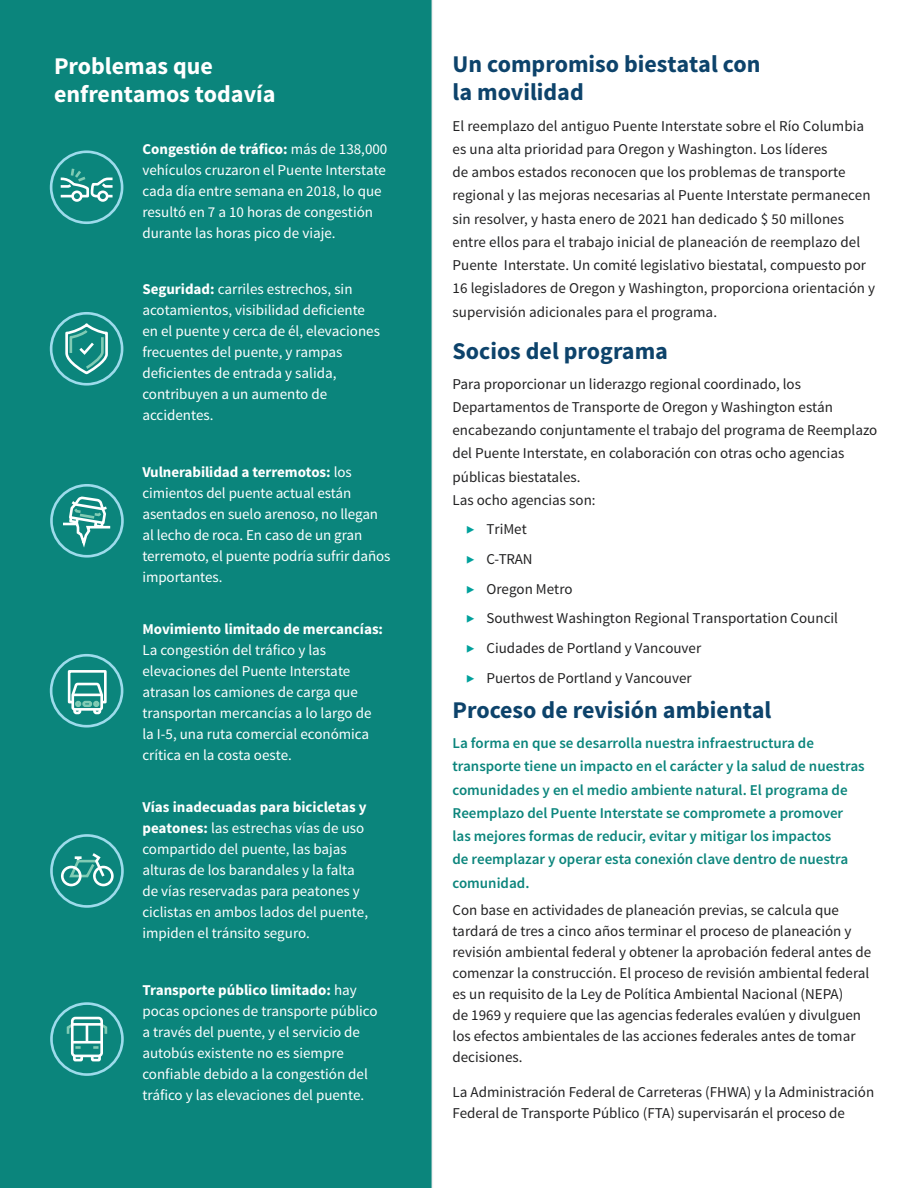
<style>
.page{position:relative;width:918px;height:1188px;background:#fff}
.page>*{position:absolute;margin:0;border:0;box-sizing:border-box;transform-origin:0 0}
.t1{font:700 24px/28.5px "Source Sans Pro";color:#0d436b}
.t2{font:700 24px/28.5px "Source Sans Pro";color:#fff}
.t3{font:15px/23.2px "Source Sans Pro";color:#222223}
.t4{font:15px/21px "Source Sans Pro";color:#fff}
.t5{font:600 15px/23.2px "Source Sans Pro";color:#0b857c}
.s1{font-weight:700}
.s2{font-weight:300;color:#00a19c}
</style>
<div class="page">
<div style="left:0;top:0;width:433px;height:1188px;background:#0b857c"></div>
<svg style="left:50px;top:834px;width:74px;height:74px;background:#2e9892"></svg>
<svg style="left:50px;top:150px;width:73px;height:74px;background:#2f9893"></svg>
<svg style="left:50px;top:312px;width:73px;height:74px;background:#319a94"></svg>
<svg style="left:50px;top:484px;width:74px;height:74px;background:#359b96"></svg>
<svg style="left:50px;top:654px;width:73px;height:74px;background:#389d97"></svg>
<hr style="left:73px;top:694px;width:29px;height:2px;background:#fff">
<svg style="left:50px;top:1002px;width:74px;height:74px;background:#369c96"></svg>
<h2 class="t2" style="left:54px;top:52px;width:223px">Problemas que enfrentamos todavía</h2>
<p class="t4" style="left:142px;top:138px;width:246px"><span class="s1">Congestión de tráfico:</span> más de 138,000 vehículos cruzaron el Puente Interstate cada día entre semana en 2018, lo que resultó en 7 a 10 horas de congestión durante las horas pico de viaje.</p>
<p class="t4" style="left:142px;top:279px;width:239px"><span class="s1">Seguridad:</span> carriles estrechos, sin acotamientos, visibilidad deficiente en el puente y cerca de él, elevaciones frecuentes del puente, y rampas deficientes de entrada y salida, contribuyen a un aumento de accidentes.</p>
<p class="t4" style="left:142px;top:461px;width:250px"><span class="s1">Vulnerabilidad a terremotos:</span> los cimientos del puente actual están asentados en suelo arenoso, no llegan al lecho de roca. En caso de un gran terremoto, el puente podría sufrir daños importantes.</p>
<p class="t4" style="left:142px;top:619px;width:242px"><span class="s1">Movimiento limitado de mercancías:<br></span>La congestión del tráfico y las elevaciones del Puente Interstate atrasan los camiones de carga que transportan mercancías a lo largo de la I-5, una ruta comercial económica crítica en la costa oeste.</p>
<p class="t4" style="left:142px;top:797px;width:227px"><span class="s1">Vías inadecuadas para bicicletas y peatones:</span> las estrechas vías de uso compartido del puente, las bajas alturas de los barandales y la falta de vías reservadas para peatones y ciclistas en ambos lados del puente, impiden el tránsito seguro.</p>
<p class="t4" style="left:142px;top:980px;width:237px"><span class="s1">Transporte público limitado:</span> hay pocas opciones de transporte público a través del puente, y el servicio de autobús existente no es siempre confiable debido a la congestión del tráfico y las elevaciones del puente.</p>
<h2 class="t1" style="left:453px;top:51px;width:309px">Un compromiso biestatal con la movilidad</h2>
<p class="t3" style="left:453px;top:114px;width:424px">El reemplazo del antiguo Puente Interstate sobre el Río Columbia es una alta prioridad para Oregon y Washington. Los líderes<br>de ambos estados reconocen que los problemas de transporte regional y las mejoras necesarias al Puente Interstate permanecen sin resolver, y hasta enero de 2021 han dedicado $ 50 millones entre ellos para el trabajo inicial de planeación de reemplazo del Puente Interstate. Un comité legislativo biestatal, compuesto por 16 legisladores de Oregon y Washington, proporciona orientación y supervisión adicionales para el programa.</p>
<h2 class="t1" style="left:453px;top:337px;width:217px">Socios del programa</h2>
<p class="t3" style="left:453px;top:372px;width:426px">Para proporcionar un liderazgo regional coordinado, los Departamentos de Transporte de Oregon y Washington están encabezando conjuntamente el trabajo del programa de Reemplazo del Puente Interstate, en colaboración con otras ocho agencias públicas biestatales.<br>Las ocho agencias son:</p>
<p class="t3" style="left:466px;top:515px;width:373px;line-height:29.7px"><span class="s2">▶</span> TriMet<br><span class="s2">▶</span> C-TRAN<br><span class="s2">▶</span> Oregon Metro<br><span class="s2">▶</span> Southwest Washington Regional Transportation Council <span class="s2">▶</span> Ciudades de Portland y Vancouver<br><span class="s2">▶</span> Puertos de Portland y Vancouver</p>
<h2 class="t1" style="left:453px;top:697px;width:320px">Proceso de revisión ambiental</h2>
<p class="t5" style="left:453px;top:732px;width:414px">La forma en que se desarrolla nuestra infraestructura de transporte tiene un impacto en el carácter y la salud de nuestras comunidades y en el medio ambiente natural. El programa de Reemplazo del Puente Interstate se compromete a promover las mejores formas de reducir, evitar y mitigar los impactos<br>de reemplazar y operar esta conexión clave dentro de nuestra comunidad.</p>
<p class="t3" style="left:453px;top:900px;width:420px;line-height:21px">Con base en actividades de planeación previas, se calcula que tardará de tres a cinco años terminar el proceso de planeación y revisión ambiental federal y obtener la aprobación federal antes de comenzar la construcción. El proceso de revisión ambiental federal es un requisito de la Ley de Política Ambiental Nacional (NEPA)<br>de 1969 y requiere que las agencias federales evalúen y divulguen los efectos ambientales de las acciones federales antes de tomar decisiones.</p>
<p class="t3" style="left:453px;top:1082px;width:423px;line-height:21px">La Administración Federal de Carreteras (FHWA) y la Administración<br>Federal de Transporte Público (FTA) supervisarán el proceso de</p>
</div>
